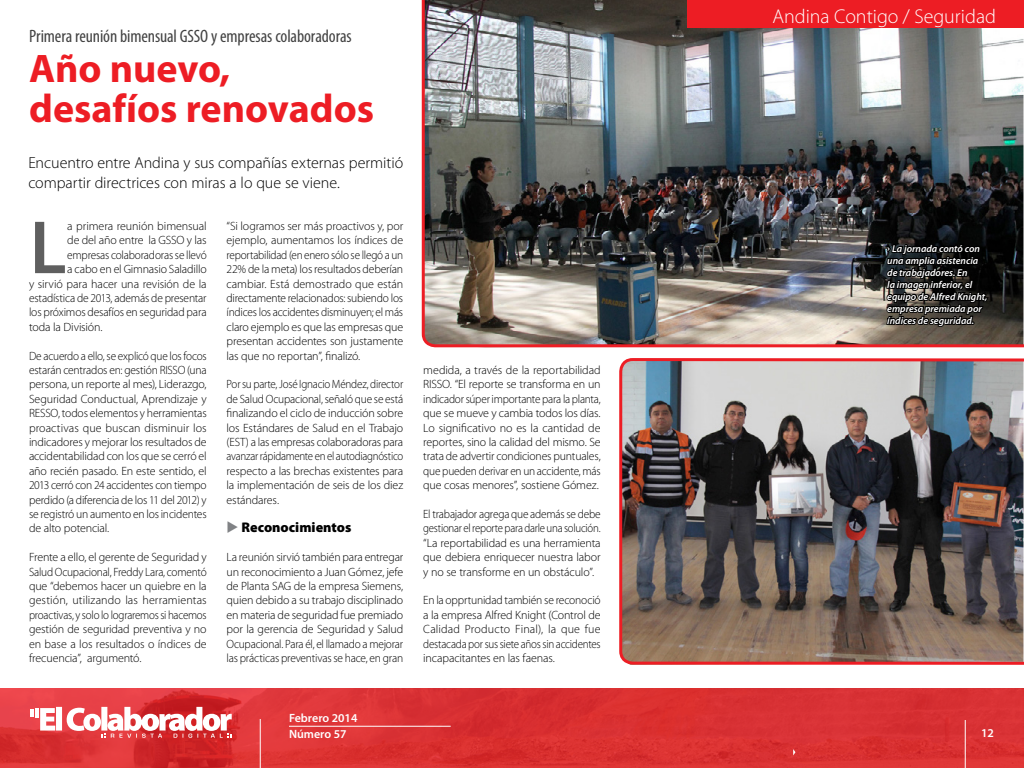
<style>
.page{position:relative;width:1024px;height:768px;background:#fff}
.page>*{position:absolute;margin:0;border:0;box-sizing:border-box;transform-origin:0 0}
.t1{font:600 76.1px "Myriad Pro";color:#5f5f5f}
.t2{font:700 40px/40px "Myriad Pro";color:#ed1d24}
.t3{font:300 20px "Myriad Pro";color:#fff}
.t4{font:condensed 18px "Myriad Pro";letter-spacing:-.005em;color:#424242}
.t5{font:300 16px/20px "Myriad Pro";letter-spacing:-.005em;color:#000}
.t6{font:900 14px "Myriad Pro";color:#000}
.t7{font:300 12px/14.4px "Myriad Pro";letter-spacing:-.015em;color:#000;text-align:justify}
.t8{font:300 12px/14.4px "Myriad Pro";letter-spacing:-.015em;color:#000;text-align:justify;scale:.94 1}
.t9{font:300 12px/14.4px "Myriad Pro";letter-spacing:-.015em;color:#000;text-align:justify;scale:.92 1}
.t10{font:300 12px/14.4px "Myriad Pro";letter-spacing:-.015em;color:#000;text-align:justify;scale:.95 1}
.t11{font:300 12px/14.4px "Myriad Pro";letter-spacing:-.015em;color:#000;text-align:justify;scale:.96 1}
.t12{font:600 12px "Myriad Pro";color:#fff}
.t13{font:italic 600 10px/12px "Myriad Pro";color:#fff}
.s1{font-family:"Utopia Std Semibold Capt";font-weight:400;font-style:normal}
</style>
<div class="page">
<img style="left:0;top:688px;width:1024px;height:80px">
<hr style="left:965px;top:720px;width:1px;height:48px;background:#fff">
<hr style="left:260px;top:719px;width:1px;height:49px;background:#fff">
<svg style="left:30px;top:707px;width:202px;height:31px"></svg>
<hr style="left:289px;top:726px;width:162px;height:1px;background:#fff">
<img style="left:619px;top:358px;width:405px;height:307px">
<img style="left:421px;top:0;width:603px;height:348px">
<svg style="left:885px;top:227px;width:105px;height:101px;background:#161614"></svg>
<div style="left:687px;top:0;width:337px;height:28px;background:#ed1d24"></div>
<svg style="left:793px;top:749px;width:2px;height:6px"></svg>
<h3 class="t4" style="left:29px;top:25px;width:324px">Primera reunión bimensual GSSO y empresas colaboradoras</h3>
<h2 class="t2" style="left:29px;top:47px;width:347px">Año nuevo, desafíos renovados</h2>
<h3 class="t5" style="left:28px;top:152px;width:376px">Encuentro entre Andina y sus compañías externas permitió compartir directrices con miras a lo que se viene.</h3>
<h1 class="t1" style="left:30px;top:199px;width:38px">L</h1>
<p class="t7" style="left:67px;top:219px;width:141px">a primera reunión bimensual</p>
<p class="t7" style="left:227px;top:219px;width:178px">“Si logramos ser más proactivos y, por ejemplo, aumentamos los índices de reportabilidad (en enero sólo se llegó a un 22% de la meta) los resultados deberían cambiar. Está demostrado que están directamente relacionados: subiendo los índices los accidentes disminuyen; el más claro ejemplo es que las empresas que presentan accidentes son justamente las que no reportan”, finalizó.</p>
<p class="t9" style="left:227px;top:377px;width:194px">Por su parte, José Ignacio Méndez, director de Salud Ocupacional, señaló que se está finalizando el ciclo de inducción sobre los Estándares de Salud en el Trabajo (EST) a las empresas colaboradoras para avanzar rápidamente en el autodiagnóstico respecto a las brechas existentes para la implementación de seis de los diez estándares.</p>
<p class="t6" style="left:242px;top:518px;width:111px">Reconocimientos</p>
<p class="t7" style="left:227px;top:550px;width:178px">La reunión sirvió también para entregar un reconocimiento a Juan Gómez, jefe de Planta SAG de la empresa Siemens, quien debido a su trabajo disciplinado en materia de seguridad fue premiado por la gerencia de Seguridad y Salud Ocupacional. Para él, el llamado a mejorar las prácticas preventivas se hace, en gran</p>
<p class="t7" style="left:67px;top:233px;width:141px">de del año entre la GSSO y las</p>
<p class="t10" style="left:67px;top:247px;width:148px">empresas colaboradoras se llevó</p>
<p class="t7" style="left:67px;top:262px;width:141px">a cabo en el Gimnasio Saladillo</p>
<p class="t7" style="left:29px;top:276px;width:179px">y sirvió para hacer una revisión de la</p>
<p class="t11" style="left:29px;top:291px;width:187px">estadística de 2013, además de presentar</p>
<p class="t7" style="left:29px;top:305px;width:179px">los próximos desafíos en seguridad para</p>
<p class="t7" style="left:29px;top:319px;width:75px">toda la División.</p>
<p class="t8" style="left:29px;top:348px;width:191px">De acuerdo a ello, se explicó que los focos estarán centrados en: gestión RISSO (una persona, un reporte al mes), Liderazgo, Seguridad Conductual, Aprendizaje y RESSO, todos elementos y herramientas proactivas que buscan disminuir los indicadores y mejorar los resultados de accidentabilidad con los que se cerró el año recién pasado. En este sentido, el 2013 cerró con 24 accidentes con tiempo perdido (a diferencia de los 11 del 2012) y se registró un aumento en los incidentes de alto potencial.</p>
<p class="t7" style="left:29px;top:550px;width:179px">Frente a ello, el gerente de Seguridad y Salud Ocupacional, Freddy Lara, comentó que “debemos hacer un quiebre en la gestión, utilizando las herramientas proactivas, y solo lo lograremos si hacemos gestión de seguridad preventiva y no en base a los resultados o índices de frecuencia”, argumentó.</p>
<p class="t12" style="left:289px;top:710px;width:70px">Febrero 2014</p>
<p class="t7" style="left:423px;top:363px;width:179px">medida, a través de la reportabilidad RISSO. “El reporte se transforma en un indicador súper importante para la planta, que se mueve y cambia todos los días.<br>Lo significativo no es la cantidad de reportes, sino la calidad del mismo. Se trata de advertir condiciones puntuales, que pueden derivar en un accidente, más que cosas menores”, sostiene Gómez.</p>
<p class="t10" style="left:423px;top:507px;width:188px">El trabajador agrega que además se debe gestionar el reporte para darle una solución. “La reportabilidad es una herramienta que debiera enriquecer nuestra labor y no se transforme en un obstáculo”.</p>
<p class="t11" style="left:423px;top:593px;width:186px">En la opprtunidad también se reconoció a la empresa Alfred Knight (Control de Calidad Producto Final), la que fue destacada por sus siete años sin accidentes incapacitantes en las faenas.</p>
<h3 class="t3" style="left:772px;top:4px;width:225px">Andina Contigo / Seguridad</h3>
<p class="t13" style="left:887px;top:242px;width:102px"><span class="s1">›</span> La jornada contó con una amplia asistencia de trabajadores. En<br>la imagen inferior, el equipo de Alfred Knight, empresa premiada por índices de seguridad.</p>
<p class="t12" style="left:289px;top:726px;width:59px">Número 57</p>
<p class="t12" style="left:981px;top:725px;width:14px">12</p>
</div>
